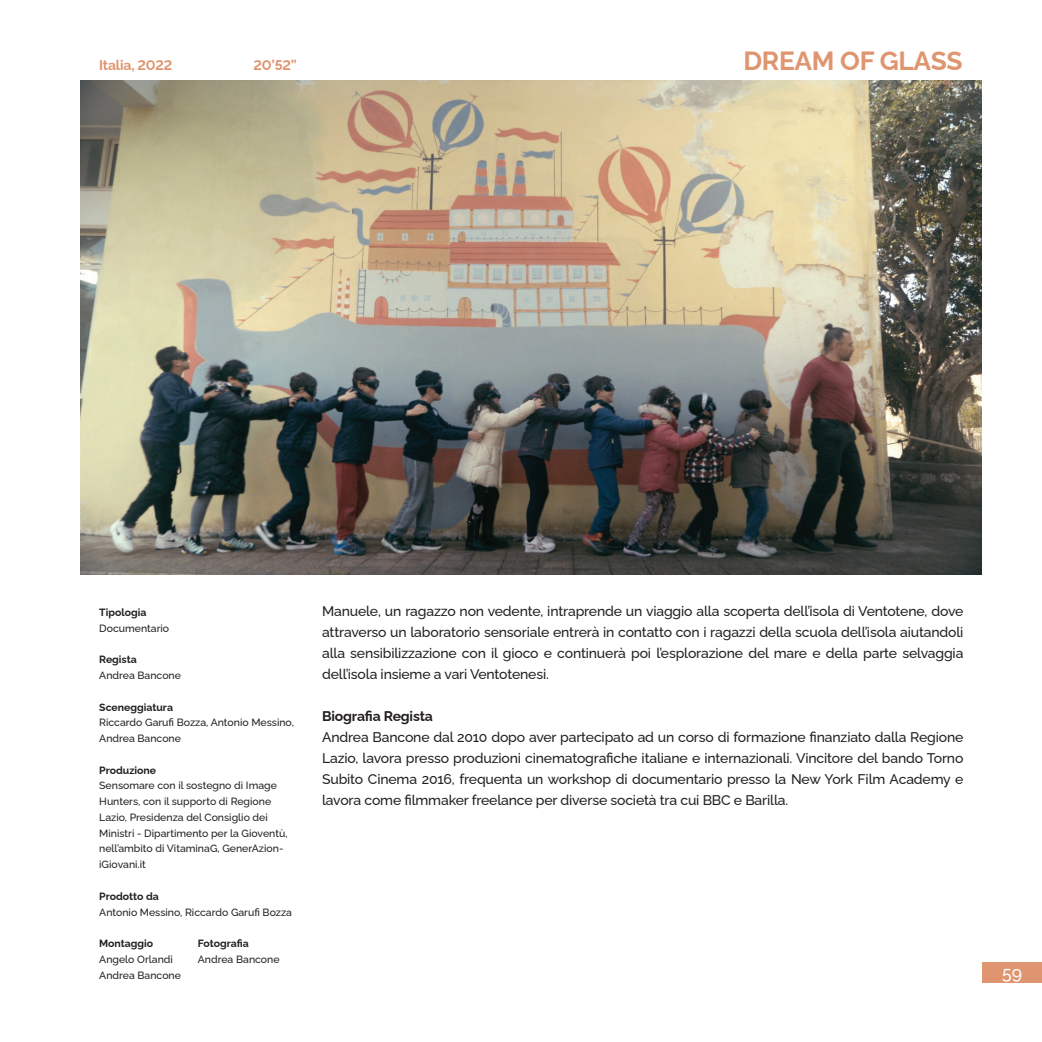
<style>
.page{position:relative;width:1042px;height:1042px;background:#fff}
.page>*{position:absolute;margin:0;border:0;box-sizing:border-box;transform-origin:0 0}
.t1{font:700 26.25px "Raleway";letter-spacing:-.01em;color:#df956f}
.t2{font:500 17.5px "Raleway";color:#fff}
.t3{font:500 14px/21px "Raleway";letter-spacing:-.01em;color:#231f20;text-align:justify}
.t4{font:700 14px "Raleway";letter-spacing:-.015em;color:#df956f}
.t5{font:700 14px "Raleway";letter-spacing:-.01em;color:#231f20}
.t6{font:500 10.5px/15.8px "Raleway";color:#231f20}
.t7{font:700 10.5px "Raleway";color:#231f20}
</style>
<div class="page">
<div style="left:982px;top:962px;width:60px;height:20px;background:#df956f"></div>
<img style="left:80px;top:81px;width:901px;height:493px">
<p class="t4" style="left:99px;top:54px;width:75px">Italia, 2022</p>
<p class="t4" style="left:254px;top:54px;width:45px">20’52”</p>
<h1 class="t1" style="left:743px;top:40px;width:221px">DREAM OF GLASS</h1>
<p class="t7" style="left:99px;top:604px;width:49px">Tipologia</p>
<p class="t6" style="left:99px;top:619px;width:72px">Documentario</p>
<p class="t7" style="left:99px;top:651px;width:39px">Regista</p>
<p class="t6" style="left:99px;top:666px;width:83px">Andrea Bancone</p>
<p class="t7" style="left:99px;top:698px;width:75px">Sceneggiatura</p>
<p class="t6" style="left:99px;top:714px;width:196px">Riccardo Garufi Bozza, Antonio Messino,<br>Andrea Bancone</p>
<p class="t7" style="left:99px;top:761px;width:59px">Produzione</p>
<p class="t6" style="left:99px;top:777px;width:190px">Sensomare con il sostegno di Image Hunters, con il supporto di Regione Lazio, Presidenza del Consiglio dei Ministri - Dipartimento per la Gioventù, nell’ambito di VitaminaG, GenerAzion&shy;iGiovani.it</p>
<p class="t7" style="left:99px;top:887px;width:61px">Prodotto da</p>
<p class="t6" style="left:99px;top:903px;width:194px">Antonio Messino, Riccardo Garufi Bozza</p>
<p class="t7" style="left:99px;top:935px;width:56px">Montaggio</p>
<p class="t6" style="left:99px;top:950px;width:83px">Angelo Orlandi<br>Andrea Bancone</p>
<p class="t7" style="left:198px;top:935px;width:52px">Fotografia</p>
<p class="t6" style="left:198px;top:950px;width:83px">Andrea Bancone</p>
<p class="t3" style="left:322px;top:599px;width:643px">Manuele, un ragazzo non vedente, intraprende un viaggio alla scoperta dell’isola di Ventotene, dove attraverso un laboratorio sensoriale entrerà in contatto con i ragazzi della scuola dell’isola aiutandoli alla sensibilizzazione con il gioco e continuerà poi l’esplorazione del mare e della parte selvaggia dell’isola insieme a vari Ventotenesi.</p>
<p class="t5" style="left:322px;top:705px;width:112px">Biografia Regista</p>
<p class="t3" style="left:322px;top:725px;width:643px">Andrea Bancone dal 2010 dopo aver partecipato ad un corso di formazione finanziato dalla Regione Lazio, lavora presso produzioni cinematografiche italiane e internazionali. Vincitore del bando Torno Subito Cinema 2016, frequenta un workshop di documentario presso la New York Film Academy e lavora come filmmaker freelance per diverse società tra cui BBC e Barilla.</p>
<p class="t2" style="left:1002px;top:958px;width:21px">59</p>
</div>
